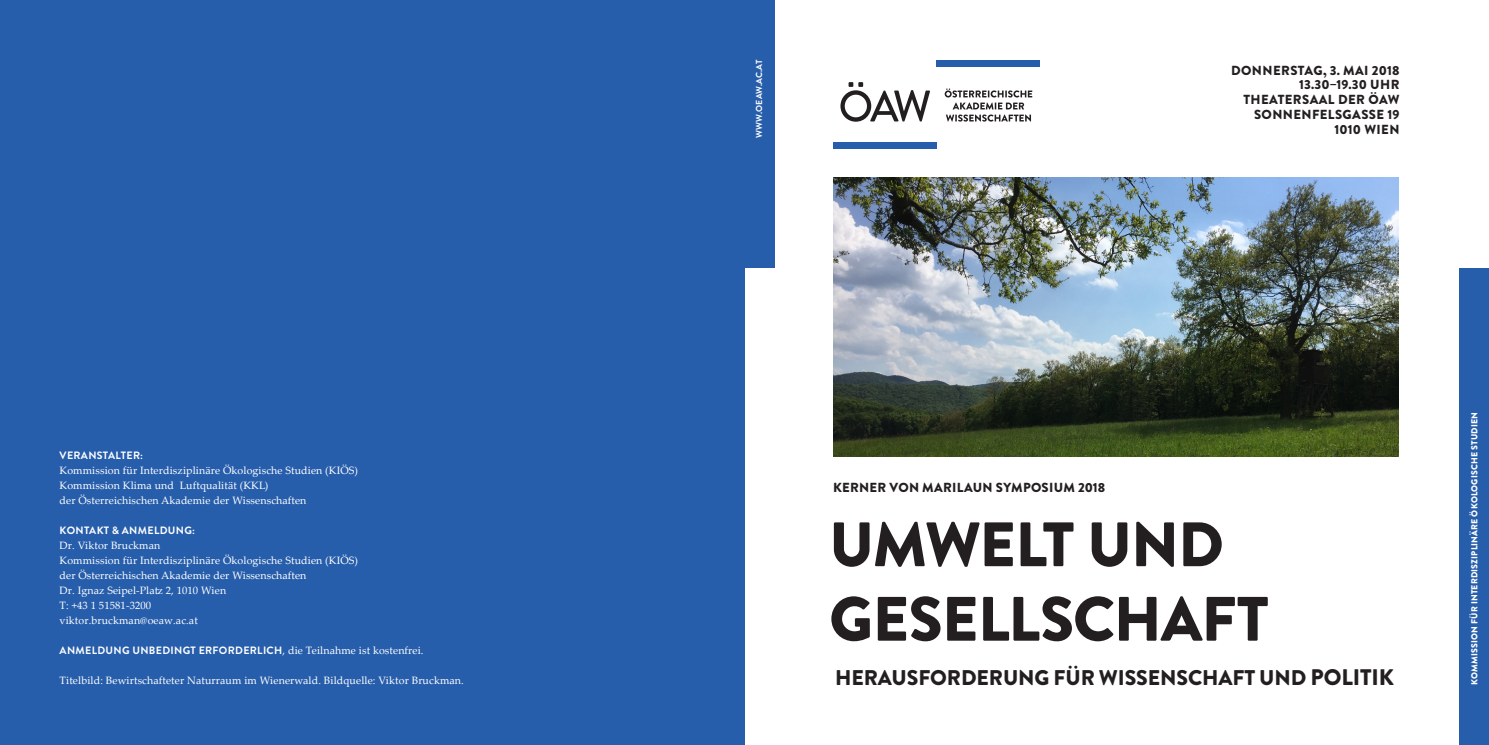
<style>
.page{position:relative;width:1489px;height:745px;background:#fff}
.page>*{position:absolute;margin:0;border:0;box-sizing:border-box;transform-origin:0 0}
.t1{font:900 62.5px/74.4px "Brandon Grotesque";letter-spacing:-.015em;color:#231f20}
.t2{font:900 21.25px "Brandon Grotesque";letter-spacing:-.005em;color:#231f20}
.t3{font:900 13.12px "Brandon Grotesque";letter-spacing:.025em;color:#231f20}
.t4{font:10.62px/15px "Palatino Linotype";letter-spacing:.01em;color:#fff}
.t5{font:700 10.62px "Brandon Grotesque";letter-spacing:.03em;color:#fff}
.t6{font:900 8.75px "Brandon Grotesque";letter-spacing:.02em;color:#fff}
.t7{font:700 8.75px "Brandon Grotesque";letter-spacing:.02em;color:#fff}
.s1{font-family:"Palatino Linotype";font-weight:400}
.s2{font-size:22.5px}
</style>
<div class="page">
<div style="left:0;top:0;width:744px;height:744px;background:#275eac"></div>
<img style="left:833px;top:177px;width:564px;height:279px">
<div style="left:733px;top:0;width:41px;height:268px;background:#275eac"></div>
<div style="left:1458px;top:268px;width:30px;height:476px;background:#275eac"></div>
<div style="left:833px;top:142px;width:103px;height:7px;background:#275eac"></div>
<div style="left:936px;top:60px;width:103px;height:6px;background:#275eac"></div>
<svg style="left:840px;top:82px;width:90px;height:40px"></svg>
<svg style="left:944px;top:88px;width:88px;height:33px"></svg>
<p class="t7" style="left:752px;top:138px;width:79px;rotate:-90deg">WWW.OEAW.AC.AT</p>
<p class="t3" style="left:1231px;top:61px;width:170px">DONNERSTAG, 3. MAI 2018</p>
<p class="t3" style="left:1298px;top:75px;width:102px">13.30–19.30 UHR</p>
<p class="t3" style="left:1243px;top:90px;width:157px">THEATERSAAL DER ÖAW</p>
<p class="t3" style="left:1253px;top:105px;width:147px">SONNENFELSGASSE 19</p>
<p class="t3" style="left:1334px;top:120px;width:66px">1010 WIEN</p>
<p class="t5" style="left:60px;top:447px;width:85px">VERANSTALTER:</p>
<p class="t4" style="left:60px;top:462px;width:300px">Kommission für Interdisziplinäre Ökologische Studien (KIÖS)</p>
<p class="t4" style="left:60px;top:477px;width:210px">Kommission Klima und Luftqualität (KKL)</p>
<p class="t4" style="left:60px;top:492px;width:248px">der Österreichischen Akademie der Wissenschaften</p>
<p class="t5" style="left:60px;top:522px;width:137px">KONTAKT &amp; ANMELDUNG:</p>
<p class="t4" style="left:60px;top:537px;width:102px">Dr. Viktor Bruckman</p>
<p class="t4" style="left:60px;top:552px;width:300px">Kommission für Interdisziplinäre Ökologische Studien (KIÖS) der Österreichischen Akademie der Wissenschaften</p>
<p class="t4" style="left:60px;top:582px;width:168px">Dr. Ignaz Seipel-Platz 2, 1010 Wien</p>
<p class="t4" style="left:60px;top:597px;width:140px">T: +43 1 51581-3200 viktor.bruckman@oeaw.ac.at</p>
<p class="t5" style="left:60px;top:642px;width:365px">ANMELDUNG UNBEDINGT ERFORDERLICH<span class="s1">, die Teilnahme ist kostenfrei.</span></p>
<p class="t4" style="left:60px;top:672px;width:406px">Titelbild: Bewirtschafteter Naturraum im Wienerwald. Bildquelle: Viktor Bruckman.</p>
<p class="t2" style="left:835px;top:662px;width:560px">HERAUSFORDERUNG FÜR WISSENSCHAFT UND <span class="s2">POLITIK</span></p>
<p class="t3" style="left:833px;top:477px;width:274px">KERNER VON MARILAUN SYMPOSIUM 2018</p>
<p class="t1" style="left:829px;top:508px;width:441px">UMWELT UND<br>GESELLSCHAFT</p>
<p class="t6" style="left:1468px;top:684px;width:274px;rotate:-90deg">KOMMISSION FÜR INTERDISZIPLINÄRE ÖKOLOGISCHE STUDIEN</p>
</div>
